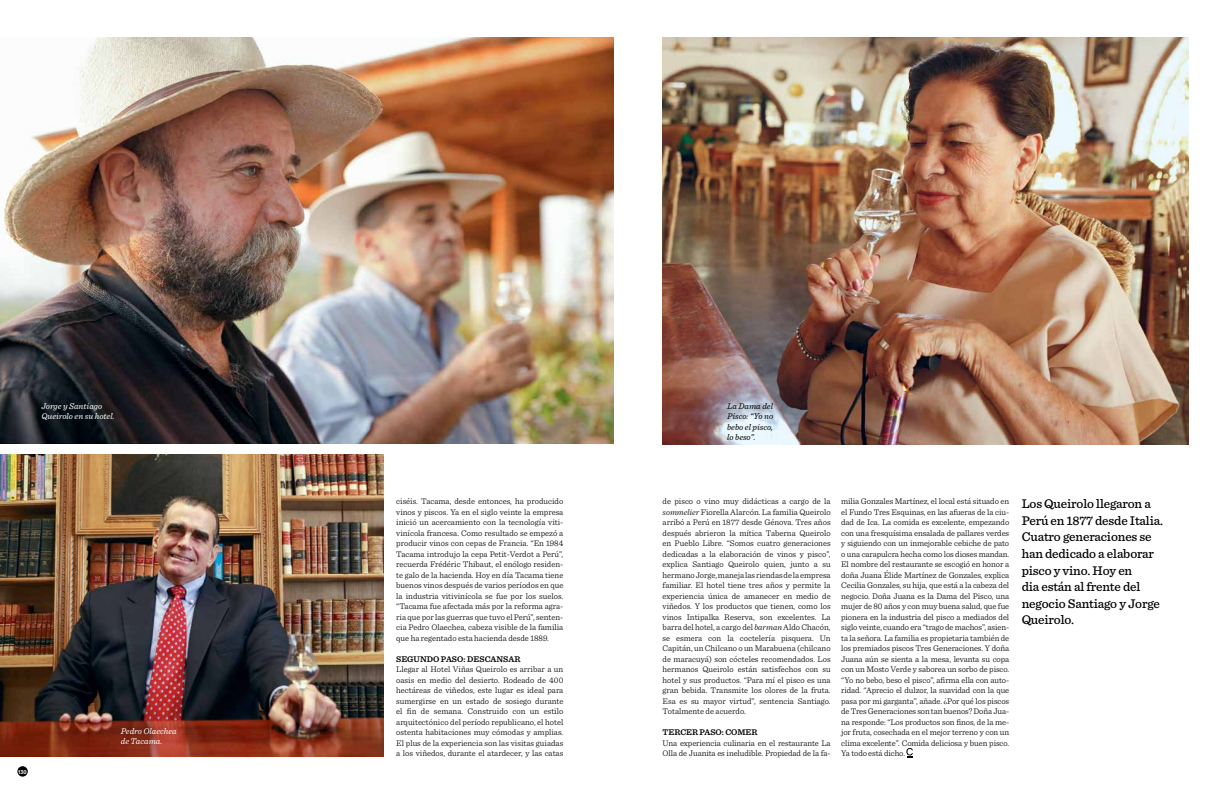
<style>
.page{position:relative;width:1226px;height:794px;background:#fff}
.page>*{position:absolute;margin:0;border:0;box-sizing:border-box;transform-origin:0 0}
.t1{font:500 13.12px/16.6px "Sentinel";letter-spacing:-.01em;color:#000}
.t2{font:italic 8.75px/10.5px "Sentinel";color:#fff}
.t3{font:italic 8.75px/10.5px "Sentinel";letter-spacing:-.005em;color:#000;text-align:justify}
.t4{font:300 8.58px/10.5px "Sentinel";letter-spacing:-.01em;color:#000;text-align:justify}
.t5{font:600 8.58px "Sentinel";color:#000}
.t6{font:700 5.42px "Replica Std";color:#fff}
.s1{font-style:italic}
</style>
<div class="page">
<div style="left:17px;top:766px;width:11px;height:10px;background:#000;border-radius:50%"></div>
<img style="left:0;top:454px;width:384px;height:302px">
<img style="left:0;top:37px;width:613px;height:406px">
<img style="left:662px;top:37px;width:526px;height:407px">
<svg style="left:906px;top:748px;width:6px;height:9px"></svg>
<p class="t2" style="left:41px;top:400px;width:75px">Jorge y Santiago<br>Queirolo en su hotel.</p>
<p class="t6" style="left:18px;top:768px;width:10px">130</p>
<p class="t2" style="left:121px;top:725px;width:57px">Pedro Olaechea de Tacama.</p>
<p class="t4" style="left:396px;top:495px;width:169px">ciséis. Tacama, desde entonces, ha producido vinos y piscos. Ya en el siglo veinte la empresa inició un acercamiento con la tecnología viti&shy;vinícola francesa. Como resultado se empezó a producir vinos con cepas de Francia. “En 1984<br>Tacama introdujo la cepa Petit-Verdot a Perú”, recuerda Frédéric Thibaut, el enólogo residen&shy;te galo de la hacienda. Hoy en día Tacama tiene buenos vinos después de varios períodos en que la industria vitivinícola se fue por los suelos. “Tacama fue afectada más por la reforma agra&shy;ria que por las guerras que tuvo el Perú”, senten&shy;cia Pedro Olaechea, cabeza visible de la familia que ha regentado esta hacienda desde 1889.</p>
<p class="t5" style="left:396px;top:652px;width:78px">SEGUNDO PASO: DES</p>
<p class="t5" style="left:484px;top:652px;width:13px">CANSAR</p>
<p class="t4" style="left:396px;top:663px;width:169px">Llegar al Hotel Viñas Queirolo es arribar a un oasis en medio del desierto. Rodeado de 400 hectáreas de viñedos, este lugar es ideal para sumergirse en un estado de sosiego durante el fin de semana. Construido con un estilo arquitectónico del período republicano, el hotel ostenta habitaciones muy cómodas y amplias.<br>El plus de la experiencia son las visitas guiadas a los viñedos, durante el atardecer, y las catas</p>
<p class="t3" style="left:727px;top:400px;width:48px">La Dama del Pisco: “Yo no bebo el pisco, lo beso”.</p>
<p class="t4" style="left:662px;top:495px;width:169px">de pisco o vino muy didácticas a cargo de la <span class="s1">sommelier</span> Fiorella Alarcón. La familia Queirolo arribó a Perú en 1877 desde Génova. Tres años después abrieron la mítica Taberna Queirolo en Pueblo Libre. “Somos cuatro generaciones dedicadas a la elaboración de vinos y pisco”, explica Santiago Queirolo quien, junto a su hermano Jorge, maneja las riendas de la empresa familiar. El hotel tiene tres años y permite la experiencia única de amanecer en medio de viñedos. Y los productos que tienen, como los vinos Intipalka Reserva, son excelentes. La barra del hotel, a cargo del <span class="s1">barman</span> Aldo Chacón, se esmera con la coctelería pisquera. Un Capitán, un Chilcano o un Marabuena (chilcano de maracuyá) son cócteles recomendados. Los hermanos Queirolo están satisfechos con su hotel y sus productos. “Para mí el pisco es una gran bebida. Transmite los olores de la fruta.<br>Esa es su mayor virtud”, sentencia Santiago.<br>Totalmente de acuerdo.</p>
<p class="t5" style="left:662px;top:725px;width:77px">TERCER PASO: COMER</p>
<p class="t4" style="left:662px;top:737px;width:169px">Una experiencia culinaria en el restaurante La<br>Olla de Juanita es ineludible. Propiedad de la fa-</p>
<p class="t4" style="left:841px;top:495px;width:169px">milia Gonzales Martínez, el local está situado en el Fundo Tres Esquinas, en las afueras de la ciu&shy;dad de Ica. La comida es excelente, empezando con una fresquísima ensalada de pallares verdes y siguiendo con un inmejorable cebiche de pato o una carapulcra hecha como los dioses mandan.<br>El nombre del restaurante se escogió en honor a doña Juana Élide Martínez de Gonzales, explica Cecilia Gonzales, su hija, que está a la cabeza del negocio. Doña Juana es la Dama del Pisco, una mujer de 80 años y con muy buena salud, que fue pionera en la industria del pisco a mediados del siglo veinte, cuando era “trago de machos”, asien&shy;ta la señora. La familia es propietaria también de los premiados piscos Tres Generaciones. Y doña Juana aún se sienta a la mesa, levanta su copa con un Mosto Verde y saborea un sorbo de pisco. “Yo no bebo, beso el pisco”, afirma ella con auto&shy;ridad. “Aprecio el dulzor, la suavidad con la que pasa por mi garganta”, añade. ¿Por qué los piscos de Tres Generaciones son tan buenos? Doña Jua&shy;na responde: “Los productos son finos, de la me&shy;jor fruta, cosechada en el mejor terreno y con un clima excelente”. Comida deliciosa y buen pisco.<br>Ya todo está dicho.</p>
<h1 class="t1" style="left:1021px;top:494px;width:143px">Los Queirolo llegaron a<br>Perú en 1877 desde Italia.<br>Cuatro generaciones se han dedicado a elaborar pisco y vino. Hoy en<br>dia están al frente del negocio Santiago y Jorge<br>Queirolo.</h1>
</div>
